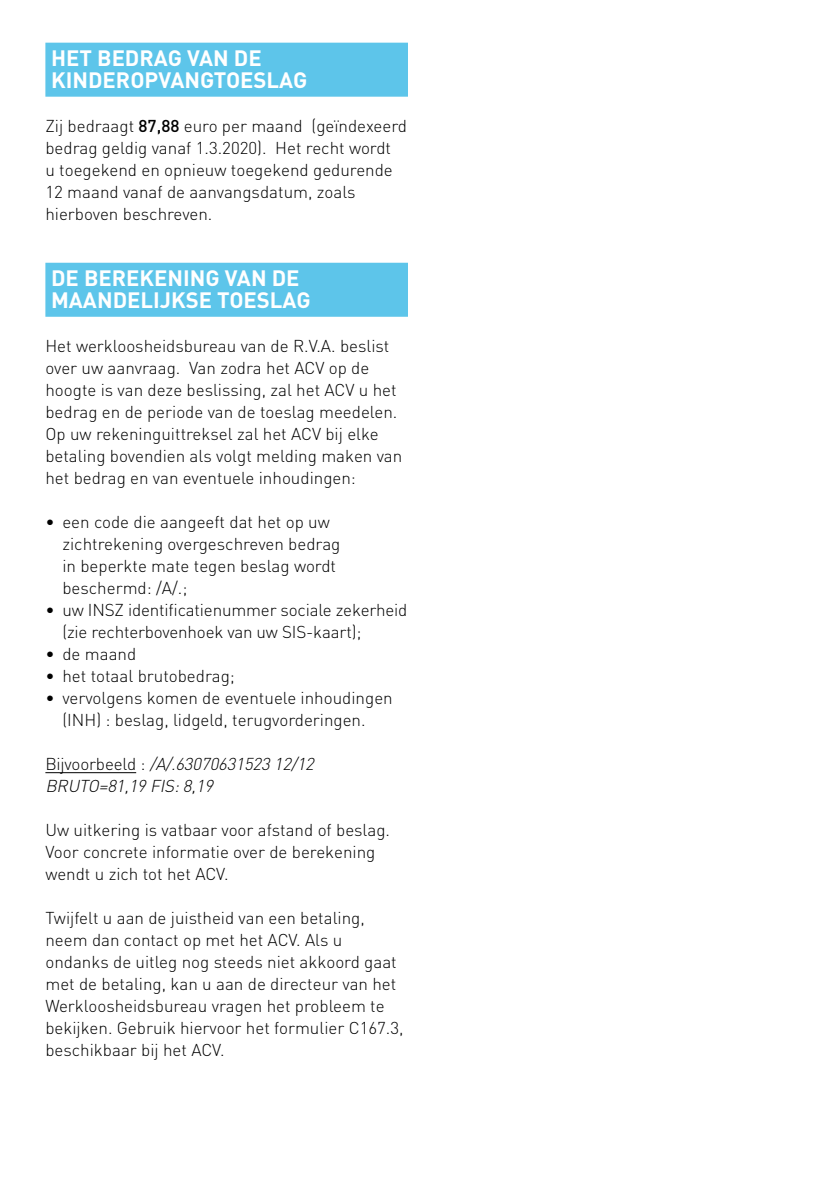
<style>
.page{position:relative;width:840px;height:1191px;background:#fff}
.page>*{position:absolute;margin:0;border:0;box-sizing:border-box;transform-origin:0 0}
.t1{font:700 22px/22px "DIN";color:#fff}
.t2{font:300 17px/22px "DIN";color:#000}
.t3{font:italic 300 17px/22px "DIN";color:#000}
.s1{font-weight:500}
.s2{font-style:normal}
</style>
<div class="page">
<div style="left:45px;top:43px;width:363px;height:54px;background:#5dc5ea"></div>
<div style="left:45px;top:263px;width:363px;height:54px;background:#5dc5ea"></div>
<hr style="left:45px;top:772px;width:91px;height:1px;background:#000">
<p class="t1" style="left:51px;top:46px;width:257px">HET BEDRAG VAN DE<br>KINDEROPVANGTOESLAG</p>
<p class="t2" style="left:45px;top:115px;width:363px">Zij bedraagt <span class="s1">87,88</span> euro per maand (geïndexeerd bedrag geldig vanaf 1.3.2020). Het recht wordt<br>u toegekend en opnieuw toegekend gedurende 12 maand vanaf de aanvangsdatum, zoals hierboven beschreven.</p>
<p class="t1" style="left:51px;top:266px;width:261px">DE BEREKENING VAN DE<br>MAANDELIJKSE TOESLAG</p>
<p class="t2" style="left:45px;top:335px;width:358px">Het werkloosheidsbureau van de R.V.A. beslist over uw aanvraag. Van zodra het ACV op de hoogte is van deze beslissing, zal het ACV u het bedrag en de periode van de toeslag meedelen.<br>Op uw rekeninguittreksel zal het ACV bij elke betaling bovendien als volgt melding maken van het bedrag en van eventuele inhoudingen:</p>
<p class="t2" style="left:62px;top:511px;width:279px;text-indent:-17px">• een code die aangeeft dat het op uw zichtrekening overgeschreven bedrag in beperkte mate tegen beslag wordt beschermd: /A/.;</p>
<p class="t2" style="left:62px;top:599px;width:346px;text-indent:-17px">• uw INSZ identificatienummer sociale zekerheid (zie rechterbovenhoek van uw SIS-kaart);</p>
<p class="t2" style="left:45px;top:643px;width:92px">• de maand</p>
<p class="t2" style="left:45px;top:665px;width:191px">• het totaal brutobedrag;</p>
<p class="t2" style="left:45px;top:687px;width:348px;text-align:center">• vervolgens komen de eventuele inhoudingen (INH) : beslag, lidgeld, terugvorderingen.</p>
<p class="t3" style="left:45px;top:753px;width:274px"><span class="s2">B ij vo o rb e e ld :</span> /A/.63070631523 12/12<br>BRUTO=81,19 FIS:8,19</p>
<p class="t2" style="left:45px;top:819px;width:346px">Uw uitkering is vatbaar voor afstand of beslag.<br>Voor concrete informatie over de berekening wendt u zich tot het ACV.</p>
<p class="t2" style="left:45px;top:907px;width:359px">Twijfelt u aan de juistheid van een betaling, neem dan contact op met het ACV. Als u ondanks de uitleg nog steeds niet akkoord gaat met de betaling, kan u aan de directeur van het Werkloosheidsbureau vragen het probleem te bekijken. Gebruik hiervoor het formulier C167.3, beschikbaar bij het ACV.</p>
</div>
